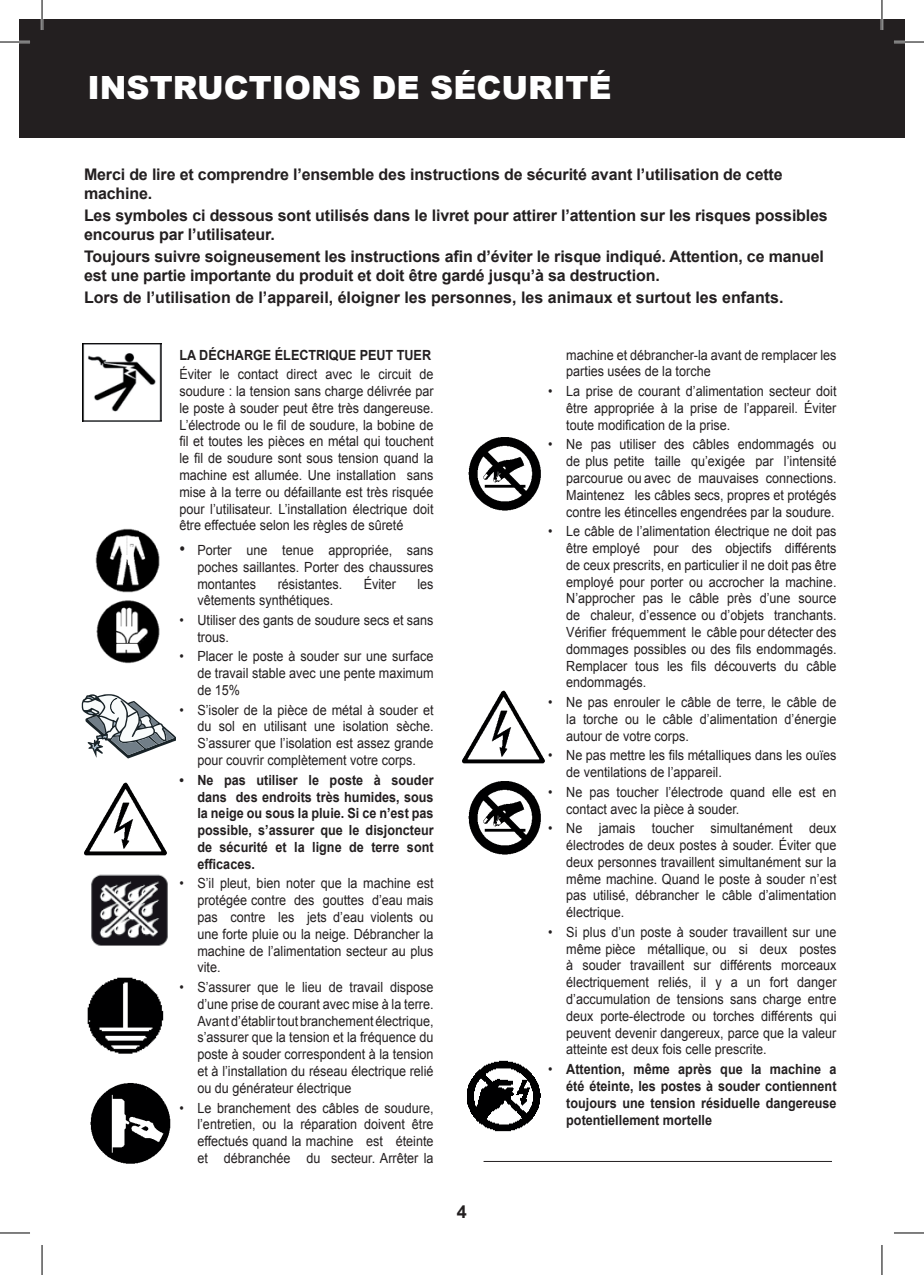
<style>
.page{position:relative;width:924px;height:1275px;background:#fff}
.page>*{position:absolute;margin:0;border:0;box-sizing:border-box;transform-origin:0 0}
.t1{font:900 32px "Arial";color:#fff}
.t2{font:700 18px "Arial";color:#231f20}
.t3{font:700 16px/19.2px "Arial";letter-spacing:-.01em;color:#231f20}
.t4{font:14px/16.8px "Arial";color:#231f20;text-align:justify;scale:.9 1}
.t5{font:700 14px/16.8px "Arial";color:#231f20;text-align:justify;scale:.9 1}
.s1{font-size:18px}
.s2{font-weight:400}
</style>
<div class="page">
<div style="left:19px;top:19px;width:885px;height:118px;background:#231f20"></div>
<img style="left:83px;top:344px;width:78px;height:78px">
<img style="left:95px;top:528px;width:65px;height:65px">
<img style="left:96px;top:600px;width:64px;height:64px">
<svg style="left:82px;top:694px;width:94px;height:64px"></svg>
<img style="left:84px;top:782px;width:83px;height:74px">
<img style="left:462px;top:690px;width:83px;height:74px">
<img style="left:91px;top:874px;width:77px;height:72px">
<img style="left:87px;top:977px;width:77px;height:77px">
<img style="left:90px;top:1083px;width:80px;height:81px">
<img style="left:468px;top:437px;width:73px;height:74px">
<img style="left:468px;top:781px;width:73px;height:74px">
<img style="left:467px;top:1060px;width:74px;height:72px">
<hr style="left:483px;top:1161px;width:348px;height:1px;background:#231f20">
<hr style="left:0;top:41px;width:30px;height:2px;background:#fff">
<hr style="left:893px;top:41px;width:30px;height:2px;background:#fff">
<hr style="left:41px;top:0;width:2px;height:30px;background:#fff">
<hr style="left:880px;top:0;width:2px;height:30px;background:#fff">
<hr style="left:0;top:42px;width:30px;height:1px;background:#000">
<hr style="left:893px;top:42px;width:30px;height:1px;background:#000">
<hr style="left:0;top:1232px;width:30px;height:1px;background:#000">
<hr style="left:893px;top:1232px;width:30px;height:1px;background:#000">
<hr style="left:42px;top:0;width:1px;height:30px;background:#000">
<hr style="left:42px;top:1245px;width:1px;height:30px;background:#000">
<hr style="left:881px;top:0;width:1px;height:30px;background:#000">
<hr style="left:881px;top:1245px;width:1px;height:30px;background:#000">
<h1 class="t1" style="left:87px;top:64px;width:525px">INSTRUCTIONS DE SÉCURITÉ</h1>
<p class="t3" style="left:84px;top:165px;width:699px">Merci de lire et comprendre l’ensemble des instructions de sécurité avant l’utilisation de cette machine.</p>
<p class="t3" style="left:84px;top:206px;width:745px">Les symboles ci dessous sont utilisés dans le livret pour attirer l’attention sur les risques possibles encourus par l’utilisateur.</p>
<p class="t3" style="left:84px;top:247px;width:741px">Toujours suivre soigneusement les instructions afin d’éviter le risque indiqué. Attention, ce manuel est une partie importante du produit et doit être gardé jusqu’à sa destruction.</p>
<p class="t3" style="left:84px;top:289px;width:700px">Lors de l’utilisation de l’appareil, éloigner les personnes, les animaux et surtout les enfants.</p>
<p class="t5" style="left:179px;top:347px;width:281px">LA DÉCHARGE ÉLECTRIQUE PEUT TUER</p>
<p class="t4" style="left:179px;top:366px;width:284px">Éviter le contact direct avec le circuit de soudure : la tension sans charge délivrée par le poste à souder peut être très dangereuse.<br>L’électrode ou le fil de soudure, la bobine de fil et toutes les pièces en métal qui touchent le fil de soudure sont sous tension quand la machine est allumée. Une installation sans mise à la terre ou défaillante est très risquée pour l’utilisateur. L’installation électrique doit être effectuée selon les règles de sûreté</p>
<p class="t4" style="left:197px;top:542px;width:264px;text-indent:-18px"><span class="s1">•</span> Porter une tenue appropriée, sans poches saillantes. Porter des chaussures montantes</p>
<p class="t4" style="left:277px;top:575px;width:73px">résistantes.</p>
<p class="t4" style="left:363px;top:575px;width:37px">Éviter</p>
<p class="t4" style="left:417px;top:575px;width:19px">les</p>
<p class="t4" style="left:197px;top:592px;width:152px">vêtements synthétiques.</p>
<p class="t4" style="left:197px;top:612px;width:264px;text-indent:-18px">• Utiliser des gants de soudure secs et sans trous.</p>
<p class="t4" style="left:197px;top:648px;width:264px;text-indent:-18px">• Placer le poste à souder sur une surface de travail stable avec une pente maximum de 15%</p>
<p class="t4" style="left:197px;top:701px;width:264px;text-indent:-18px">• S’isoler de la pièce de métal à souder et du sol en utilisant une isolation sèche.<br>S’assurer que l’isolation est assez grande pour couvrir complètement votre corps.</p>
<p class="t5" style="left:197px;top:772px;width:264px;text-indent:-18px">• Ne pas utiliser le poste à souder dans des endroits très humides, sous la neige ou sous la pluie. Si ce n’est pas possible, s’assurer que le disjoncteur de sécurité et la ligne de terre sont efficaces.</p>
<p class="t4" style="left:197px;top:875px;width:264px;text-indent:-18px">• S’il pleut, bien noter que la machine est protégée contre des gouttes d’eau mais pas contre les jets d’eau violents ou une forte pluie ou la neige. Débrancher la machine de l’alimentation secteur au plus vite.</p>
<p class="t4" style="left:197px;top:979px;width:264px;text-indent:-18px">• S’assurer que le lieu de travail dispose d’une prise de courant avec mise à la terre.<br>Avant d’établir tout branchement électrique, s’assurer que la tension et la fréquence du poste à souder correspondent à la tension et à l’installation du réseau électrique relié ou du générateur électrique</p>
<p class="t4" style="left:197px;top:1099px;width:264px;text-indent:-18px">• Le branchement des câbles de soudure, l’entretien, ou la réparation doivent être effectués quand la machine est éteinte et débranchée du secteur. Arrêter la</p>
<p class="t2" style="left:457px;top:1199px;width:12px">4</p>
<p class="t4" style="left:566px;top:346px;width:301px">machine et débrancher-la avant de remplacer les parties usées de la torche</p>
<p class="t4" style="left:566px;top:383px;width:301px;text-indent:-18px">• La prise de courant d’alimentation secteur doit être appropriée à la prise de l’appareil. Éviter toute modification de la prise.</p>
<p class="t4" style="left:566px;top:436px;width:301px;text-indent:-18px">• Ne pas utiliser des câbles endommagés ou de plus petite taille qu’exigée par l’intensité parcourue ou avec de mauvaises connections.<br>Maintenez les câbles secs, propres et protégés contre les étincelles engendrées par la soudure.</p>
<p class="t4" style="left:566px;top:523px;width:301px;text-indent:-18px">• Le câble de l’alimentation électrique ne doit pas être employé pour des objectifs différents de ceux prescrits, en particulier il ne doit pas être employé pour porter ou accrocher la machine.<br>N’approcher pas le câble près d’une source de chaleur, d’essence ou d’objets tranchants.<br>Vérifier fréquemment le câble pour détecter des dommages possibles ou des fils endommagés.<br>Remplacer tous les fils découverts du câble endommagés.</p>
<p class="t4" style="left:566px;top:694px;width:301px;text-indent:-18px">• Ne pas enrouler le câble de terre, le câble de la torche ou le câble d’alimentation d’énergie autour de votre corps.</p>
<p class="t4" style="left:566px;top:747px;width:301px;text-indent:-18px">• Ne pas mettre les fils métalliques dans les ouïes de ventilations de l’appareil.</p>
<p class="t4" style="left:566px;top:783px;width:301px;text-indent:-18px">• Ne pas toucher l’électrode quand elle est en contact avec la pièce à souder.</p>
<p class="t4" style="left:566px;top:820px;width:301px;text-indent:-18px">• Ne jamais toucher simultanément deux électrodes de deux postes à souder. Éviter que deux personnes travaillent simultanément sur la même machine. Quand le poste à souder n’est pas utilisé, débrancher le câble d’alimentation électrique.</p>
<p class="t4" style="left:566px;top:923px;width:302px;text-indent:-18px">• Si plus d’un poste à souder travaillent sur une même pièce métallique, ou si deux postes à souder travaillent sur différents morceaux électriquement reliés, il y a un fort danger d’accumulation de tensions sans charge entre deux porte-électrode ou torches différents qui peuvent devenir dangereux, parce que la valeur atteinte est deux fois celle prescrite.</p>
<p class="t5" style="left:566px;top:1061px;width:302px;text-indent:-18px"><span class="s2">•</span> Attention, même après que la machine a été éteinte, les postes à souder contiennent toujours une tension résiduelle dangereuse potentiellement mortelle</p>
</div>
